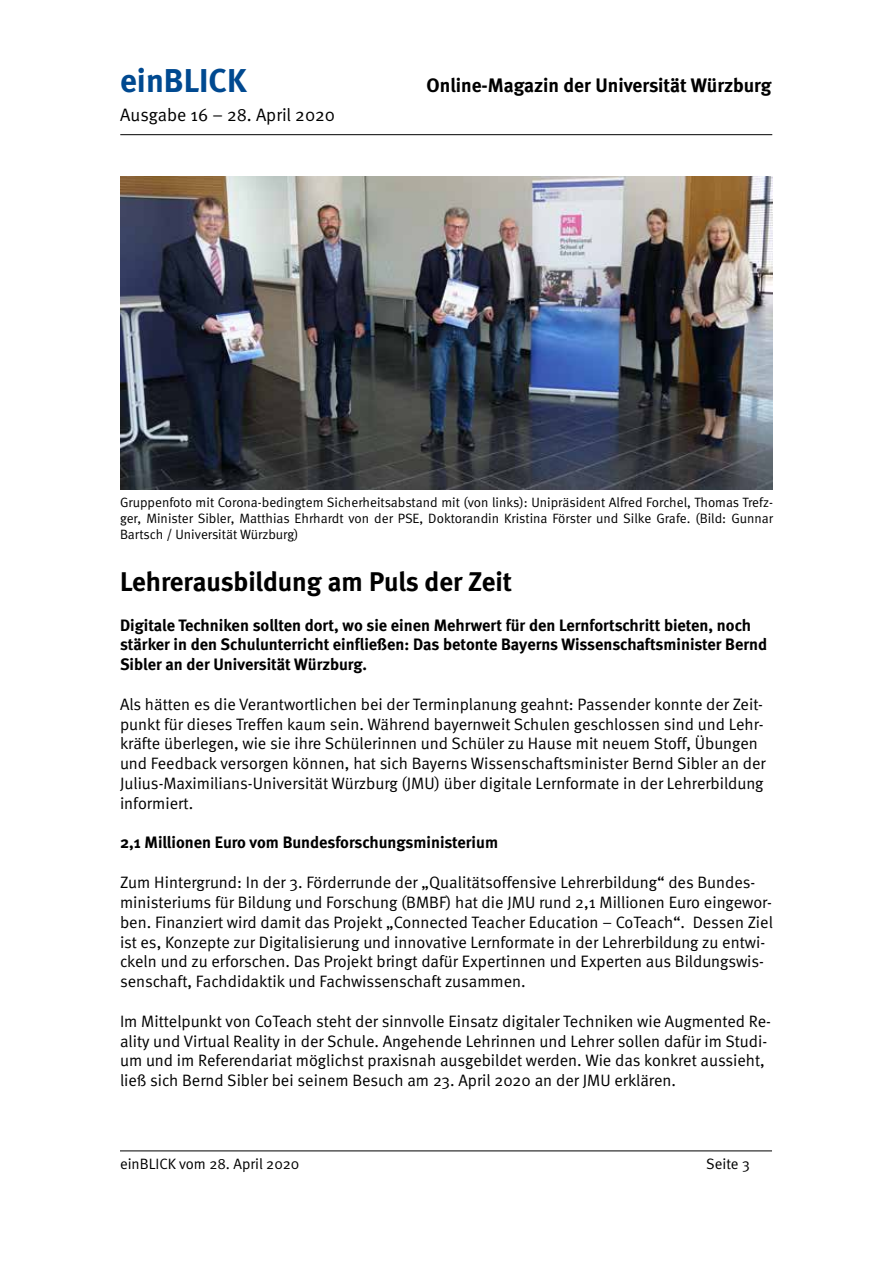
<style>
.page{position:relative;width:893px;height:1263px;background:#fff}
.page>*{position:absolute;margin:0;border:0;box-sizing:border-box;transform-origin:0 0}
.t1{font:700 33px "Meta";color:#004990}
.t2{font:700 27px "Meta";letter-spacing:-.005em;color:#000}
.t3{font:700 19.5px "Meta";color:#000}
.t4{font:18px "Meta Normal";color:#000}
.t5{font:16.5px/19.8px "Meta Normal";color:#000}
.t6{font:700 16.5px/19.8px "Meta";color:#000}
.t7{font:15px "Meta Normal";color:#000}
.t8{font:13.5px/16.2px "Meta Normal";color:#000;text-align:justify}
</style>
<div class="page">
<hr style="left:120px;top:134px;width:652px;height:1px;background:#000">
<hr style="left:120px;top:1150px;width:652px;height:1px;background:#000">
<img style="left:120px;top:176px;width:653px;height:314px">
<h1 class="t1" style="left:120px;top:61px;width:128px">einBLICK</h1>
<p class="t3" style="left:427px;top:74px;width:346px">Online-Magazin der Universität Würzburg</p>
<p class="t4" style="left:120px;top:105px;width:216px">Ausgabe 16 – 28. April 2020</p>
<p class="t8" style="left:120px;top:494px;width:654px">Gruppenfoto mit Corona-bedingtem Sicherheitsabstand mit (von links): Unipräsident Alfred Forchel, Thomas Trefz&shy;ger, Minister Sibler, Matthias Ehrhardt von der PSE, Doktorandin Kristina Förster und Silke Grafe. (Bild: Gunnar Bartsch / Universität Würzburg)</p>
<h2 class="t2" style="left:120px;top:566px;width:393px">Lehrerausbildung am Puls der Zeit</h2>
<p class="t6" style="left:120px;top:615px;width:649px">Digitale Techniken sollten dort, wo sie einen Mehrwert für den Lernfortschritt bieten, noch stärker in den Schulunterricht einfließen: Das betonte Bayerns Wissenschaftsminister Bernd<br>Sibler an der Universität Würzburg.</p>
<p class="t5" style="left:120px;top:694px;width:647px">Als hätten es die Verantwortlichen bei der Terminplanung geahnt: Passender konnte der Zeit&shy;punkt für dieses Treffen kaum sein. Während bayernweit Schulen geschlossen sind und Lehr&shy;kräfte überlegen, wie sie ihre Schülerinnen und Schüler zu Hause mit neuem Stoff, Übungen und Feedback versorgen können, hat sich Bayerns Wissenschaftsminister Bernd Sibler an der Julius-Maximilians-Universität Würzburg (JMU) über digitale Lernformate in der Lehrerbildung informiert.</p>
<p class="t6" style="left:120px;top:833px;width:380px">2,1 Millionen Euro vom Bundesforschungsministerium</p>
<p class="t5" style="left:120px;top:872px;width:654px">Zum Hintergrund: In der 3. Förderrunde der „Qualitätsoffensive Lehrerbildung“ des Bundes&shy;ministeriums für Bildung und Forschung (BMBF) hat die JMU rund 2,1 Millionen Euro eingewor&shy;ben. Finanziert wird damit das Projekt „Connected Teacher Education – CoTeach“. Dessen Ziel ist es, Konzepte zur Digitalisierung und innovative Lernformate in der Lehrerbildung zu entwi&shy;ckeln und zu erforschen. Das Projekt bringt dafür Expertinnen und Experten aus Bildungswis&shy;senschaft, Fachdidaktik und Fachwissenschaft zusammen.</p>
<p class="t5" style="left:120px;top:1011px;width:652px">Im Mittelpunkt von CoTeach steht der sinnvolle Einsatz digitaler Techniken wie Augmented Re&shy;ality und Virtual Reality in der Schule. Angehende Lehrinnen und Lehrer sollen dafür im Studi&shy;um und im Referendariat möglichst praxisnah ausgebildet werden. Wie das konkret aussieht, ließ sich Bernd Sibler bei seinem Besuch am 23. April 2020 an der JMU erklären.</p>
<p class="t7" style="left:120px;top:1155px;width:181px">einBLICK vom 28. April 2020</p>
<p class="t7" style="left:706px;top:1155px;width:45px">Seite 3</p>
</div>
